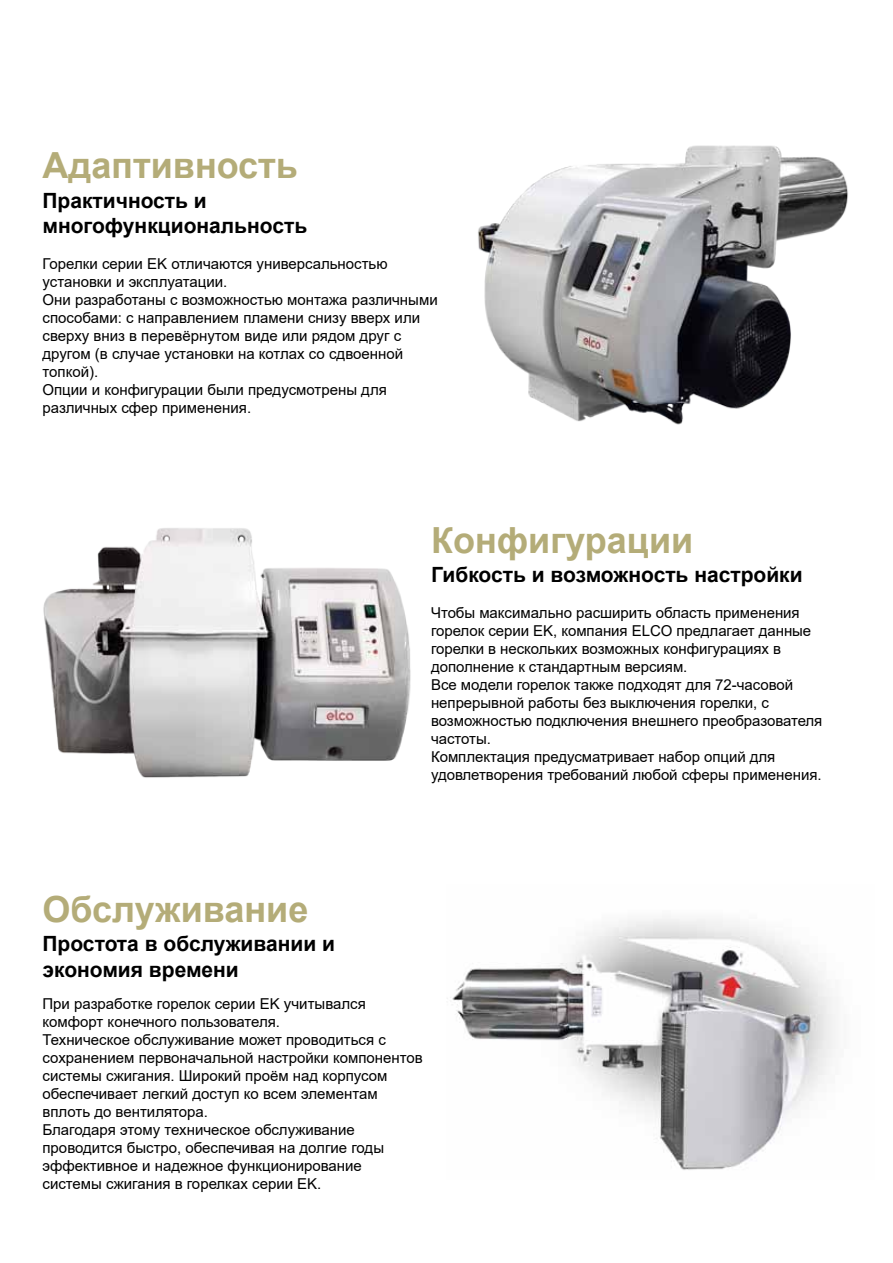
<style>
.page{position:relative;width:893px;height:1263px;background:#fff}
.page>*{position:absolute;margin:0;border:0;box-sizing:border-box;transform-origin:0 0}
.t1{font:700 36px "Arial";color:#b4ac78}
.t2{font:700 21px/25.2px "Arial";color:#000}
.t3{font:15px/18px "Arial";color:#000}
</style>
<div class="page">
<img style="left:43px;top:528px;width:368px;height:250px">
<img style="left:447px;top:918px;width:389px;height:252px">
<img style="left:478px;top:145px;width:370px;height:280px">
<h1 class="t1" style="left:43px;top:140px;width:257px">Адаптивность</h1>
<h2 class="t2" style="left:43px;top:188px;width:266px">Практичность и многофункциональность</h2>
<p class="t3" style="left:43px;top:254px;width:397px">Горелки серии EK отличаются универсальностью установки и эксплуатации.<br>Они разработаны с возможностью монтажа различными способами: с направлением пламени снизу вверх или сверху вниз в перевёрнутом виде или рядом друг с другом (в случае установки на котлах со сдвоенной топкой).<br>Опции и конфигурации были предусмотрены для различных сфер применения.</p>
<h1 class="t1" style="left:431px;top:515px;width:264px">Конфигурации</h1>
<h2 class="t2" style="left:431px;top:563px;width:373px">Гибкость и возможность настройки</h2>
<p class="t3" style="left:431px;top:604px;width:393px">Чтобы максимально расширить область применения горелок серии EK, компания ELCO предлагает данные горелки в нескольких возможных конфигурациях в дополнение к стандартным версиям.<br>Все модели горелок также подходят для 72-часовой непрерывной работы без выключения горелки, с возможностью подключения внешнего преобразователя частоты.<br>Комплектация предусматривает набор опций для удовлетворения требований любой сферы применения.</p>
<h1 class="t1" style="left:43px;top:884px;width:267px">Обслуживание</h1>
<h2 class="t2" style="left:43px;top:932px;width:294px">Простота в обслуживании и экономия времени</h2>
<p class="t3" style="left:43px;top:995px;width:382px">При разработке горелок серии EK учитывался комфорт конечного пользователя.<br>Техническое обслуживание может проводиться с сохранением первоначальной настройки компонентов системы сжигания. Широкий проём над корпусом обеспечивает легкий доступ ко всем элементам вплоть до вентилятора.<br>Благодаря этому техническое обслуживание проводится быстро, обеспечивая на долгие годы эффективное и надежное функционирование системы сжигания в горелках серии EK.</p>
</div>
